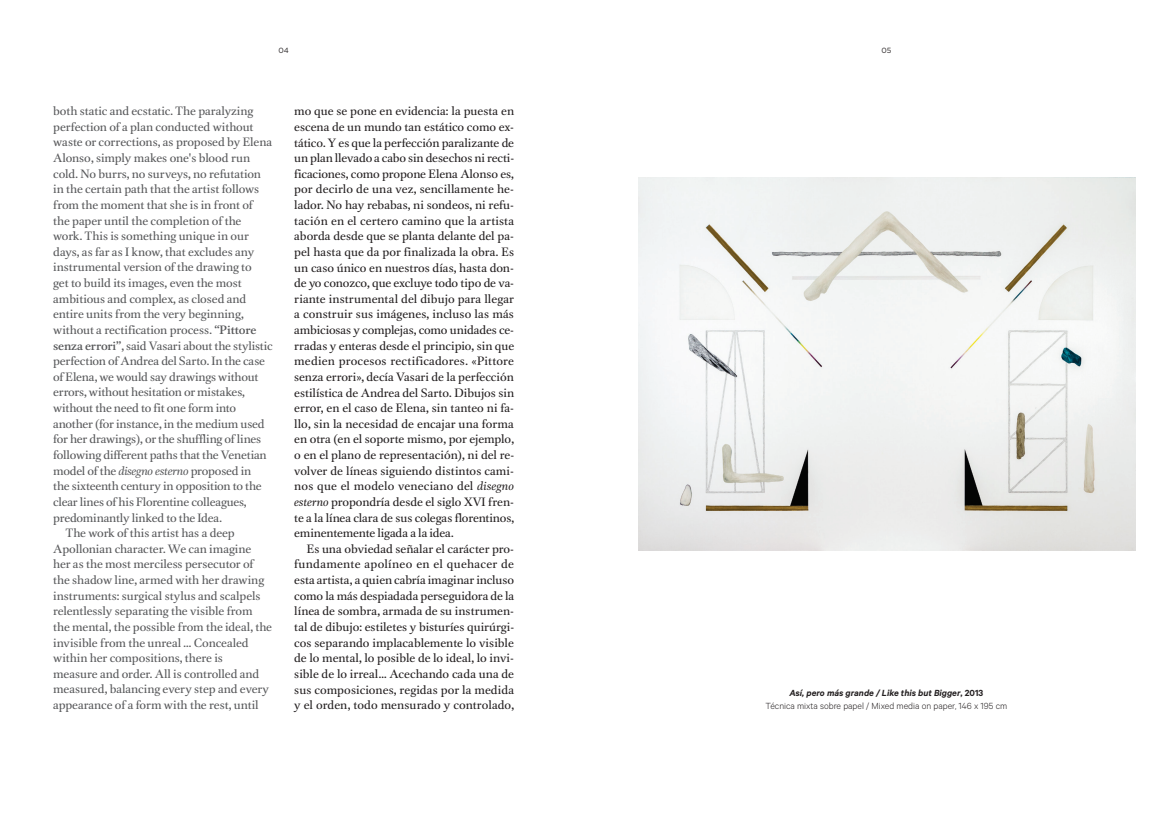
<style>
.page{position:relative;width:1170px;height:815px;background:#fff}
.page>*{position:absolute;margin:0;border:0;box-sizing:border-box;transform-origin:0 0}
.t1{font:11.88px "DTL Unico ST";color:#231f20}
.t2{font:11.88px "DTL Unico ST";letter-spacing:-.01em;color:#57585a}
.t3{font:11.88px "DTL Unico ST";letter-spacing:.025em;color:#231f20}
.t4{font:300 10px/12.5px "Calibre";color:#231f20;text-align:center}
.t5{font:7.5px "Gotham";color:#231f20}
.s1{font-weight:500}
.s2{font-style:italic}
.s3{font-weight:600;font-style:italic}
.s4{font-weight:600}
</style>
<div class="page">
<img style="left:638px;top:177px;width:497px;height:373px">
<p class="t5" style="left:278px;top:46px;width:12px">04</p>
<p class="t2" style="left:53px;top:104px;width:202px">both static and ecstatic. The paralyzing</p>
<p class="t2" style="left:53px;top:119px;width:202px">perfection of a plan conducted without</p>
<p class="t2" style="left:53px;top:135px;width:220px">waste or corrections, as proposed by Elena</p>
<p class="t2" style="left:53px;top:151px;width:198px">Alonso, simply makes one's blood run</p>
<p class="t2" style="left:53px;top:166px;width:209px">cold. No burrs, no surveys, no refutation</p>
<p class="t2" style="left:53px;top:182px;width:207px">in the certain path that the artist follows</p>
<p class="t2" style="left:53px;top:198px;width:201px">from the moment that she is in front of</p>
<p class="t2" style="left:53px;top:213px;width:190px">the paper until the completion of the</p>
<p class="t2" style="left:53px;top:229px;width:197px">work. This is something unique in our</p>
<p class="t2" style="left:53px;top:244px;width:202px">days, as far as I know, that excludes any</p>
<p class="t2" style="left:53px;top:260px;width:200px">instrumental version of the drawing to</p>
<p class="t2" style="left:53px;top:276px;width:190px">get to build its images, even the most</p>
<p class="t2" style="left:53px;top:291px;width:194px">ambitious and complex, as closed and</p>
<p class="t2" style="left:53px;top:307px;width:192px">entire units from the very beginning,</p>
<p class="t2" style="left:53px;top:323px;width:205px">without a rectification process. “<span class="s1">Pittore</span></p>
<p class="t2" style="left:53px;top:338px;width:221px"><span class="s1">senza errori</span>”, said Vasari about the stylistic</p>
<p class="t2" style="left:53px;top:354px;width:213px">perfection of Andrea del Sarto. In the case</p>
<p class="t2" style="left:53px;top:369px;width:207px">of Elena, we would say drawings without</p>
<p class="t2" style="left:53px;top:385px;width:193px">errors, without hesitation or mistakes,</p>
<p class="t2" style="left:53px;top:401px;width:184px">without the need to fit one form into</p>
<p class="t2" style="left:53px;top:416px;width:213px">another (for instance, in the medium used</p>
<p class="t2" style="left:53px;top:432px;width:210px">for her drawings), or the shuffling of lines</p>
<p class="t2" style="left:53px;top:448px;width:215px">following different paths that the Venetian</p>
<p class="t2" style="left:53px;top:463px;width:200px">model of the <span class="s2">disegno esterno</span> proposed in</p>
<p class="t2" style="left:53px;top:479px;width:210px">the sixteenth century in opposition to the</p>
<p class="t2" style="left:53px;top:494px;width:195px">clear lines of his Florentine colleagues,</p>
<p class="t2" style="left:53px;top:510px;width:170px">predominantly linked to the Idea.</p>
<p class="t2" style="left:66px;top:526px;width:171px">The work of this artist has a deep</p>
<p class="t2" style="left:53px;top:541px;width:199px">Apollonian character. We can imagine</p>
<p class="t2" style="left:53px;top:557px;width:202px">her as the most merciless persecutor of</p>
<p class="t2" style="left:53px;top:573px;width:212px">the shadow line, armed with her drawing</p>
<p class="t2" style="left:53px;top:588px;width:209px">instruments: surgical stylus and scalpels</p>
<p class="t2" style="left:53px;top:604px;width:201px">relentlessly separating the visible from</p>
<p class="t2" style="left:53px;top:620px;width:220px">the mental, the possible from the ideal, the</p>
<p class="t2" style="left:53px;top:635px;width:197px">invisible from the unreal ... Concealed</p>
<p class="t2" style="left:53px;top:651px;width:171px">within her compositions, there is</p>
<p class="t2" style="left:53px;top:666px;width:208px">measure and order. All is controlled and</p>
<p class="t2" style="left:53px;top:682px;width:217px">measured, balancing every step and every</p>
<p class="t2" style="left:53px;top:698px;width:207px">appearance of a form with the rest, until</p>
<p class="t1" style="left:294px;top:104px;width:221px">mo que se pone en evidencia: la puesta en</p>
<p class="t1" style="left:294px;top:120px;width:221px">escena de un mundo tan estático como ex-</p>
<p class="t1" style="left:294px;top:135px;width:221px">tático. Y es que la perfección paralizante de</p>
<p class="t1" style="left:294px;top:151px;width:221px">un plan llevado a cabo sin desechos ni recti-</p>
<p class="t1" style="left:294px;top:166px;width:221px">ficaciones, como propone Elena Alonso es,</p>
<p class="t1" style="left:294px;top:182px;width:221px">por decirlo de una vez, sencillamente he-</p>
<p class="t1" style="left:294px;top:198px;width:221px">lador. No hay rebabas, ni sondeos, ni refu-</p>
<p class="t1" style="left:294px;top:213px;width:221px">tación en el certero camino que la artista</p>
<p class="t1" style="left:294px;top:229px;width:221px">aborda desde que se planta delante del pa-</p>
<p class="t1" style="left:294px;top:245px;width:221px">pel hasta que da por finalizada la obra. Es</p>
<p class="t1" style="left:294px;top:260px;width:221px">un caso único en nuestros días, hasta don-</p>
<p class="t1" style="left:294px;top:276px;width:221px">de yo conozco, que excluye todo tipo de va-</p>
<p class="t1" style="left:294px;top:291px;width:221px">riante instrumental del dibujo para llegar</p>
<p class="t1" style="left:294px;top:307px;width:221px">a construir sus imágenes, incluso las más</p>
<p class="t1" style="left:294px;top:323px;width:221px">ambiciosas y complejas, como unidades ce-</p>
<p class="t1" style="left:294px;top:338px;width:221px">rradas y enteras desde el principio, sin que</p>
<p class="t3" style="left:294px;top:354px;width:221px">medien procesos rectificadores. «Pittore</p>
<p class="t1" style="left:294px;top:370px;width:221px">senza errori», decía Vasari de la perfección</p>
<p class="t1" style="left:294px;top:385px;width:221px">estilística de Andrea del Sarto. Dibujos sin</p>
<p class="t1" style="left:294px;top:401px;width:221px">error, en el caso de Elena, sin tanteo ni fa-</p>
<p class="t1" style="left:294px;top:416px;width:221px">llo, sin la necesidad de encajar una forma</p>
<p class="t1" style="left:294px;top:432px;width:221px">en otra (en el soporte mismo, por ejemplo,</p>
<p class="t1" style="left:294px;top:448px;width:221px">o en el plano de representación), ni del re-</p>
<p class="t1" style="left:294px;top:463px;width:221px">volver de líneas siguiendo distintos cami-</p>
<p class="t1" style="left:294px;top:479px;width:221px">nos que el modelo veneciano del <span class="s2">disegno</span></p>
<p class="t1" style="left:294px;top:495px;width:221px"><span class="s2">esterno</span> propondría desde el siglo XVI fren-</p>
<p class="t1" style="left:294px;top:510px;width:221px">te a la línea clara de sus colegas florentinos,</p>
<p class="t1" style="left:294px;top:526px;width:161px">eminentemente ligada a la idea.</p>
<p class="t1" style="left:307px;top:541px;width:209px">Es una obviedad señalar el carácter pro-</p>
<p class="t3" style="left:294px;top:557px;width:221px">fundamente apolíneo en el quehacer de</p>
<p class="t1" style="left:294px;top:573px;width:221px">esta artista, a quien cabría imaginar incluso</p>
<p class="t1" style="left:294px;top:588px;width:221px">como la más despiadada perseguidora de la</p>
<p class="t1" style="left:294px;top:604px;width:221px">línea de sombra, armada de su instrumen-</p>
<p class="t1" style="left:294px;top:620px;width:221px">tal de dibujo: estiletes y bisturíes quirúrgi-</p>
<p class="t1" style="left:294px;top:635px;width:221px">cos separando implacablemente lo visible</p>
<p class="t1" style="left:294px;top:651px;width:221px">de lo mental, lo posible de lo ideal, lo invi-</p>
<p class="t1" style="left:294px;top:666px;width:221px">sible de lo irreal... Acechando cada una de</p>
<p class="t1" style="left:294px;top:682px;width:221px">sus composiciones, regidas por la medida</p>
<p class="t1" style="left:294px;top:698px;width:221px">y el orden, todo mensurado y controlado,</p>
<p class="t5" style="left:881px;top:46px;width:11px">05</p>
<p class="t4" style="left:765px;top:686px;width:243px"><span class="s3">Así, pero más grande / Like this but Bigger</span><span class="s4">, 2013<br></span>Técnica mixta sobre papel / Mixed media on paper, 146 x 195 cm</p>
</div>
